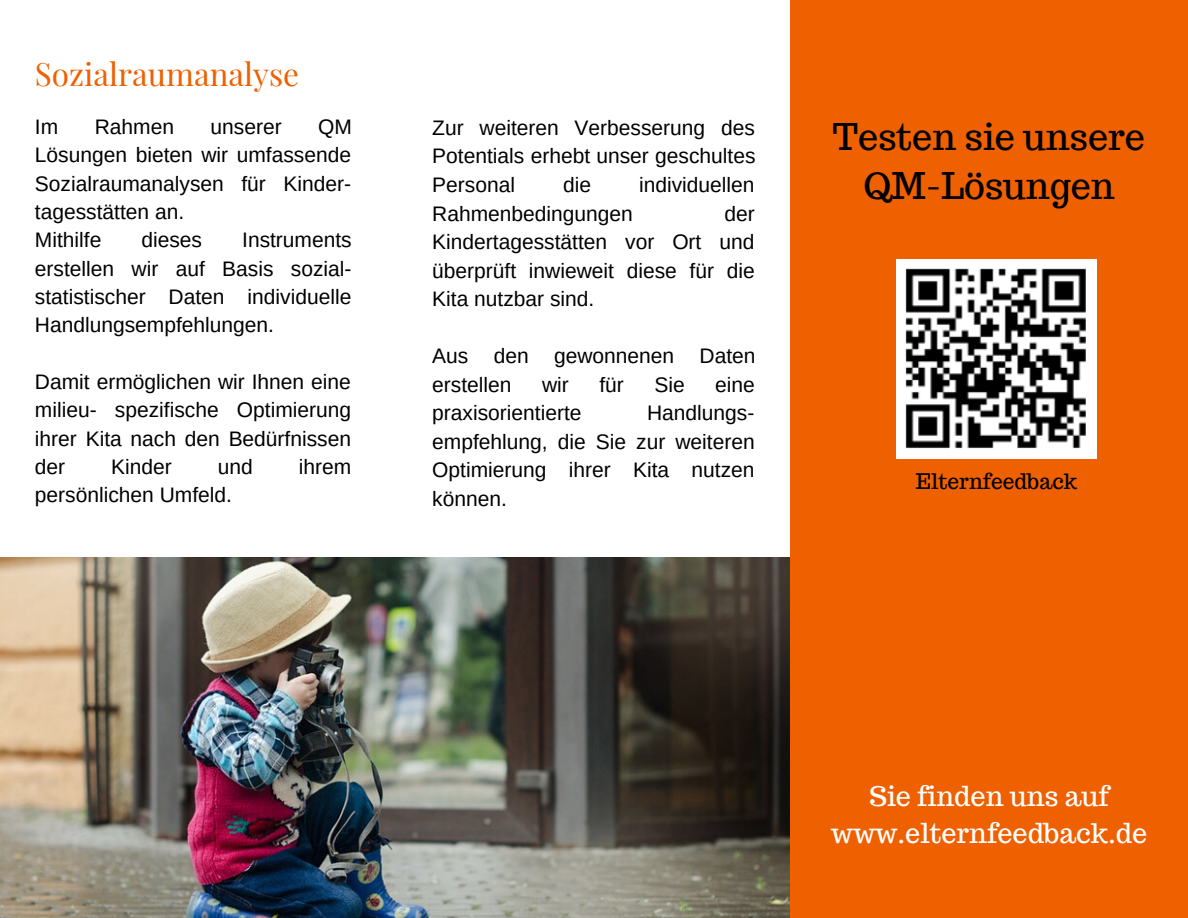
<style>
.page{position:relative;width:1188px;height:918px;background:#fff}
.page>*{position:absolute;margin:0;border:0;box-sizing:border-box;transform-origin:0 0}
.t1{font:36px/49.5px "Trocchi";color:#000;text-align:center}
.t2{font:31.5px "Playfair Display";color:#ef6000}
.t3{font:27px/37px "Trocchi";color:#fff;text-align:center}
.t4{font:21px/28.3px "Arimo";color:#000;text-align:justify}
.t5{font:21px "Trocchi";color:#000}
</style>
<div class="page">
<img style="left:0;top:557px;width:791px;height:361px">
<div style="left:791px;top:0;width:397px;height:918px;background:#ef6000"></div>
<img style="left:897px;top:260px;width:199px;height:199px">
<h2 class="t2" style="left:35px;top:52px;width:266px">Sozialraumanalyse</h2>
<p class="t4" style="left:35px;top:113px;width:25px">Im</p>
<p class="t4" style="left:95px;top:113px;width:81px">Rahmen</p>
<p class="t4" style="left:211px;top:113px;width:73px">unserer</p>
<p class="t4" style="left:35px;top:113px;width:319px;text-align:left;text-indent:283px">QM<br>Lösungen bieten wir umfassende<br>Sozialraumanalysen für Kinder&shy;tagesstätten an.<br>Mithilfe</p>
<p class="t4" style="left:141px;top:226px;width:62px">dieses</p>
<p class="t4" style="left:35px;top:226px;width:318px;text-indent:207px">Instruments erstellen wir auf Basis sozial&shy;statistischer Daten individuelle Handlungsempfehlungen.</p>
<p class="t4" style="left:35px;top:368px;width:318px">Damit ermöglichen wir Ihnen eine milieu- spezifische Optimierung ihrer Kita nach den Bedürfnissen der</p>
<p class="t4" style="left:111px;top:453px;width:62px">Kinder</p>
<p class="t4" style="left:218px;top:453px;width:37px">und</p>
<p class="t4" style="left:299px;top:453px;width:54px">ihrem</p>
<p class="t4" style="left:35px;top:481px;width:199px">persönlichen Umfeld.</p>
<p class="t4" style="left:432px;top:113px;width:325px">Zur weiteren Verbesserung des Potentials erhebt unser geschultes Personal</p>
<p class="t4" style="left:563px;top:170px;width:30px">die</p>
<p class="t4" style="left:639px;top:170px;width:117px">individuellen</p>
<p class="t4" style="left:432px;top:199px;width:202px">Rahmenbedingungen</p>
<p class="t4" style="left:432px;top:199px;width:324px;text-indent:292px">der Kindertagesstätten vor Ort und überprüft inwieweit diese für die Kita nutzbar sind.</p>
<p class="t4" style="left:432px;top:342px;width:325px">Aus den gewonnenen Daten erstellen</p>
<p class="t4" style="left:542px;top:370px;width:28px">wir</p>
<p class="t4" style="left:599px;top:370px;width:26px">für</p>
<p class="t4" style="left:654px;top:370px;width:32px">Sie</p>
<p class="t4" style="left:715px;top:370px;width:41px">eine</p>
<p class="t4" style="left:432px;top:399px;width:151px">praxisorientierte</p>
<p class="t4" style="left:432px;top:399px;width:324px;text-indent:215px">Handlungs&shy;empfehlung, die Sie zur weiteren Optimierung ihrer Kita nutzen können.</p>
<h1 class="t1" style="left:833px;top:112px;width:314px">Testen sie unsere<br>QM-Lösungen</h1>
<p class="t5" style="left:916px;top:468px;width:163px">Elternfeedback</p>
<p class="t3" style="left:831px;top:778px;width:318px">Sie finden uns auf www.elternfeedback.de</p>
</div>
